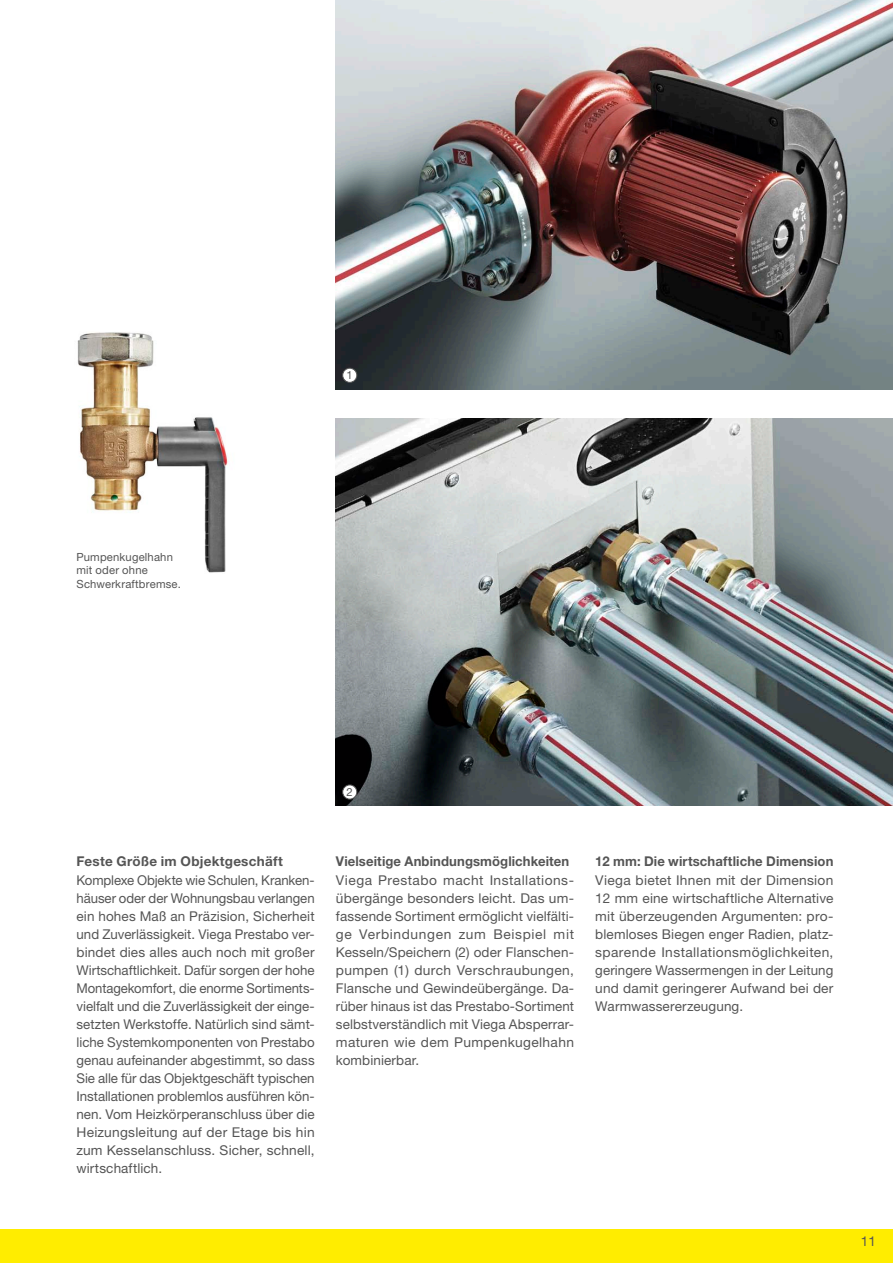
<style>
.page{position:relative;width:893px;height:1263px;background:#fff}
.page>*{position:absolute;margin:0;border:0;box-sizing:border-box;transform-origin:0 0}
.t1{font:13.5px/18px "Viega Helvetica Neue";letter-spacing:.015em;color:#555;text-align:justify}
.t2{font:700 13.5px "Viega Helvetica Neue";letter-spacing:.01em;color:#555}
.t3{font:11.25px/13.5px "Viega Helvetica Neue";letter-spacing:.015em;color:#555}
</style>
<div class="page">
<img style="left:77px;top:332px;width:151px;height:241px">
<img style="left:336px;top:0;width:557px;height:389px">
<img style="left:336px;top:419px;width:557px;height:387px">
<div style="left:0;top:1229px;width:893px;height:34px;background:#ffed00"></div>
<div style="left:343px;top:368px;width:14px;height:14px;background:#fff;border-radius:50%"></div>
<div style="left:342px;top:368px;width:15px;height:15px;border:1px solid #555;border-radius:50%"></div>
<div style="left:343px;top:785px;width:14px;height:14px;background:#fff;border-radius:50%"></div>
<div style="left:342px;top:784px;width:15px;height:15px;border:1px solid #555;border-radius:50%"></div>
<p class="t3" style="left:77px;top:550px;width:106px">Pumpenkugelhahn mit oder ohne<br>Schwerkraftbremse.</p>
<p class="t3" style="left:347px;top:368px;width:8px">1</p>
<p class="t3" style="left:347px;top:785px;width:8px">2</p>
<p class="t2" style="left:77px;top:853px;width:208px">Feste Größe im Objektgeschäft</p>
<p class="t1" style="left:77px;top:870px;width:240px">Komplexe Objekte wie Schulen, Kranken&shy;häuser oder der Wohnungsbau verlangen ein hohes Maß an Präzision, Sicherheit und Zuverlässigkeit. Viega Prestabo ver&shy;bindet dies alles auch noch mit großer Wirtschaftlichkeit. Dafür sorgen der hohe Montagekomfort, die enorme Sortiments&shy;vielfalt und die Zuverlässigkeit der einge&shy;setzten Werkstoffe. Natürlich sind sämt&shy;liche Systemkomponenten von Prestabo genau aufeinander abgestimmt, so dass Sie alle für das Objektgeschäft typischen Installationen problemlos ausführen kön&shy;nen. Vom Heizkörperanschluss über die Heizungsleitung auf der Etage bis hin zum Kesselanschluss. Sicher, schnell, wirtschaftlich.</p>
<p class="t2" style="left:336px;top:853px;width:235px">Vielseitige Anbindungsmöglichkeiten</p>
<p class="t1" style="left:336px;top:870px;width:240px">Viega Prestabo macht Installations&shy;übergänge besonders leicht. Das um&shy;fassende Sortiment ermöglicht vielfälti&shy;ge Verbindungen zum Beispiel mit Kesseln/Speichern (2) oder Flanschen&shy;pumpen (1) durch Verschraubungen, Flansche und Gewindeübergänge. Da&shy;rüber hinaus ist das Prestabo-Sortiment selbstverständlich mit Viega Absperrar&shy;maturen wie dem Pumpenkugelhahn kombinierbar.</p>
<p class="t2" style="left:595px;top:853px;width:240px">12 mm: Die wirtschaftliche Dimension</p>
<p class="t1" style="left:595px;top:870px;width:240px">Viega bietet Ihnen mit der Dimension 12 mm eine wirtschaftliche Alternative mit überzeugenden Argumenten: pro&shy;blemloses Biegen enger Radien, platz&shy;sparende Installationsmöglichkeiten, geringere Wassermengen in der Leitung und damit geringerer Aufwand bei der Warmwassererzeugung.</p>
<p class="t1" style="left:861px;top:1232px;width:17px">11</p>
</div>
